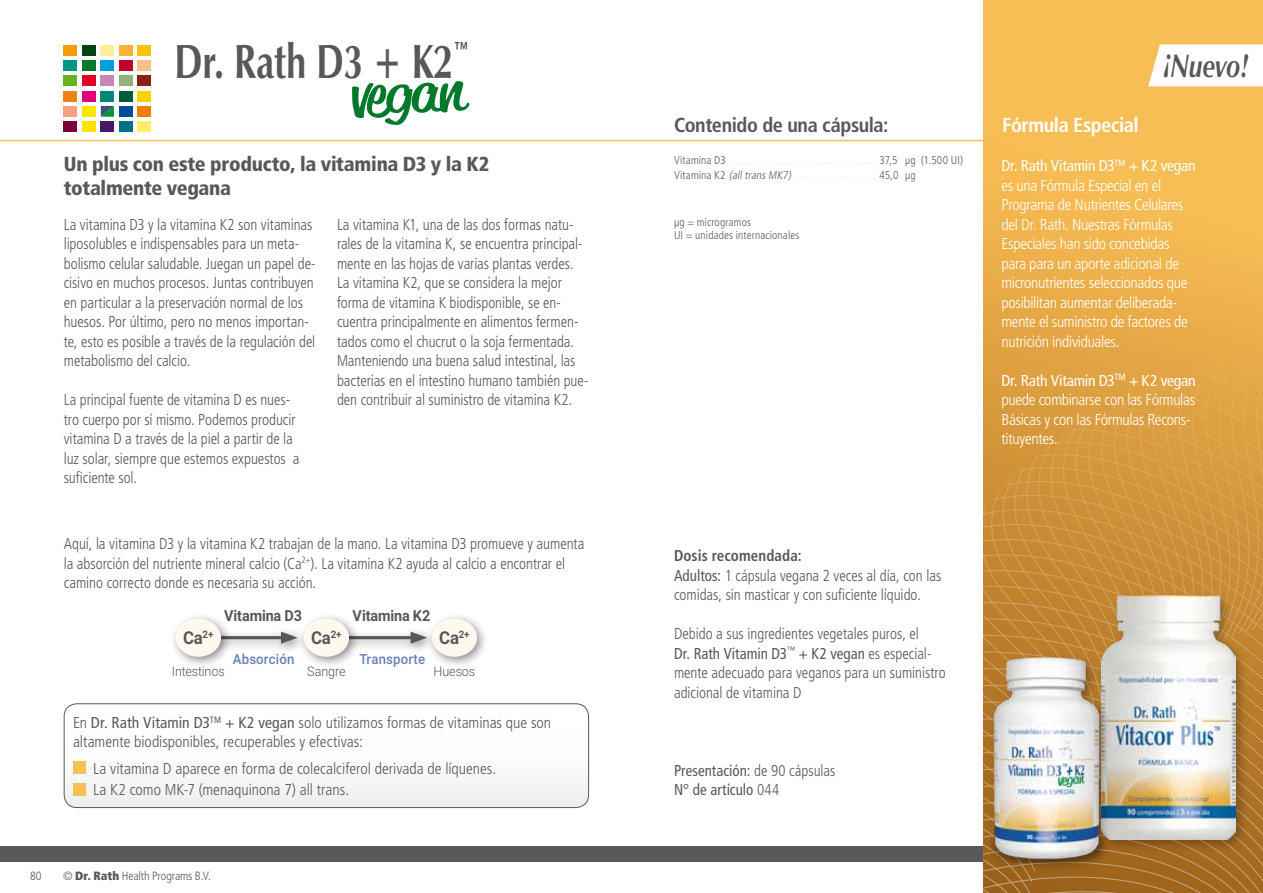
<style>
.page{position:relative;width:1263px;height:893px;background:#fff}
.page>*{position:absolute;margin:0;border:0;box-sizing:border-box;transform-origin:0 0}
.t1{font:48.3px "Zapf Humnst PL Bold A";color:#58575a;scale:.75 1}
.t2{font:32.7px "Zapf Humnst PL Bold Italic A";color:#58575a;scale:.75 1}
.t3{font:900 condensed 20.25px/24.3px "Frutiger LT";letter-spacing:-.015em;color:#58575a}
.t4{font:700 condensed 20.25px "Frutiger LT";letter-spacing:-.02em;color:#58575a}
.t5{font:700 condensed 20.25px "Frutiger LT";letter-spacing:-.02em;color:#fff}
.t6{font:700 17.7px "Roboto";color:#58575a;scale:.95 1}
.t7{font:300 condensed 15.75px/19.5px "Frutiger LT";color:#58575a;scale:.95 1}
.t8{font:300 condensed 15.75px/19.5px "Frutiger LT";letter-spacing:-.02em;color:#fff}
.t9{font:300 condensed 15.75px/18.9px "Frutiger LT";color:#58575a}
.t10{font:condensed 15.75px/19.5px "Frutiger LT";color:#58575a;scale:.95 1}
.t11{font:700 15.15px "Roboto";letter-spacing:-.01em;color:#58575a;scale:.95 1}
.t12{font:500 13.95px "Roboto";letter-spacing:.01em;color:#6780b9;scale:.95 1}
.t13{font:300 13.35px "Roboto";letter-spacing:-.01em;color:#58575a;scale:.95 1}
.t14{font:300 condensed 12px "Frutiger LT";letter-spacing:-.01em;color:#58575a}
.t15{font:300 condensed 11.25px/15px "Frutiger LT";letter-spacing:.015em;color:#fee0b0;scale:.95 1}
.t16{font:300 condensed 11.25px/13.5px "Frutiger LT";letter-spacing:.01em;color:#58575a}
.s1{font-weight:400}
.s2{font-weight:900}
.s3{color:#58575a}
.s4{font-style:italic;color:#58575a}
.s5{font-weight:700}
.s6{font-weight:300}
</style>
<div class="page">
<hr style="left:0;top:140px;width:1263px;height:1px;background:#fac058">
<div style="left:0;top:847px;width:1263px;height:15px;background:#58575a"></div>
<svg style="left:64px;top:704px;width:525px;height:103px"></svg>
<div style="left:73px;top:762px;width:12px;height:12px;background:#fac058"></div>
<div style="left:73px;top:783px;width:12px;height:12px;background:#fac058"></div>
<div style="left:64px;top:703px;width:525px;height:105px;border:1px solid #58575a;border-radius:13px"></div>
<div style="left:119px;top:106px;width:13px;height:11px;background:#004c98"></div>
<div style="left:138px;top:106px;width:13px;height:11px;background:#ee7f00"></div>
<svg style="left:101px;top:106px;width:13px;height:11px"></svg>
<div style="left:64px;top:45px;width:13px;height:11px;background:#f49e00"></div>
<div style="left:82px;top:60px;width:13px;height:11px;background:#00792c"></div>
<div style="left:82px;top:45px;width:13px;height:11px;background:#004413"></div>
<div style="left:101px;top:60px;width:13px;height:11px;background:#009ee0"></div>
<div style="left:119px;top:45px;width:13px;height:11px;background:#f8b334"></div>
<div style="left:119px;top:60px;width:13px;height:11px;background:#c1002b"></div>
<div style="left:82px;top:91px;width:13px;height:10px;background:#e2007a"></div>
<div style="left:101px;top:91px;width:13px;height:10px;background:#008674"></div>
<div style="left:138px;top:91px;width:13px;height:10px;background:#ffd300"></div>
<div style="left:138px;top:45px;width:13px;height:11px;background:#fcc400"></div>
<div style="left:138px;top:60px;width:13px;height:11px;background:#f9c18e"></div>
<div style="left:82px;top:75px;width:13px;height:11px;background:#e20025"></div>
<div style="left:101px;top:75px;width:13px;height:11px;background:#c787b6"></div>
<div style="left:119px;top:75px;width:13px;height:11px;background:#92b47b"></div>
<div style="left:138px;top:75px;width:13px;height:11px;background:#8b2312"></div>
<div style="left:64px;top:106px;width:13px;height:11px;background:#f4a27e"></div>
<div style="left:64px;top:121px;width:13px;height:11px;background:#7b003b"></div>
<div style="left:82px;top:121px;width:13px;height:11px;background:#ffe400"></div>
<div style="left:119px;top:91px;width:13px;height:10px;background:#005b3b"></div>
<div style="left:64px;top:60px;width:13px;height:11px;background:#009685"></div>
<div style="left:101px;top:121px;width:13px;height:11px;background:#491966"></div>
<div style="left:64px;top:75px;width:13px;height:11px;background:#6ab023"></div>
<div style="left:119px;top:121px;width:13px;height:11px;background:#007088"></div>
<div style="left:64px;top:91px;width:13px;height:10px;background:#ef8214"></div>
<div style="left:138px;top:121px;width:13px;height:11px;background:#ffee68"></div>
<div style="left:82px;top:106px;width:13px;height:11px;background:#ffe400"></div>
<div style="left:101px;top:45px;width:13px;height:11px;background:#ffed98"></div>
<svg style="left:983px;top:0;width:280px;height:338px;background:#f4b851"></svg>
<svg style="left:983px;top:338px;width:280px;height:555px;background:#ce923a"></svg>
<svg style="left:1148px;top:44px;width:115px;height:42px"></svg>
<div style="left:1097px;top:591px;width:152px;height:261px;background:#000;opacity:.3"></div>
<img style="left:1102px;top:595px;width:133px;height:244px">
<div style="left:987px;top:653px;width:130px;height:222px;background:#000;opacity:.3"></div>
<img style="left:991px;top:646px;width:116px;height:216px">
<svg style="left:352px;top:81px;width:118px;height:44px"></svg>
<div style="left:426px;top:613px;width:63px;height:56px;background:#000;opacity:.45"></div>
<div style="left:432px;top:619px;width:45px;height:38px;background:#fff9f0;border-radius:50%"></div>
<div style="left:203px;top:626px;width:105px;height:29px;background:#000;opacity:.45"></div>
<hr style="left:209px;top:636px;width:78px;height:3px;background:#58575a">
<svg style="left:281px;top:632px;width:17px;height:12px"></svg>
<div style="left:333px;top:626px;width:105px;height:29px;background:#000;opacity:.45"></div>
<hr style="left:338px;top:636px;width:79px;height:3px;background:#58575a">
<svg style="left:411px;top:632px;width:16px;height:12px"></svg>
<div style="left:170px;top:613px;width:63px;height:56px;background:#000;opacity:.45"></div>
<div style="left:176px;top:619px;width:45px;height:38px;background:#fff9f0;border-radius:50%"></div>
<div style="left:298px;top:613px;width:63px;height:56px;background:#000;opacity:.45"></div>
<div style="left:304px;top:619px;width:45px;height:38px;background:#fff9f0;border-radius:50%"></div>
<h1 class="t1" style="left:174px;top:31px;width:396px">Dr. Rath D3 + K2<sup>™</sup></h1>
<p class="t3" style="left:64px;top:152px;width:427px">Un plus con este producto, la vitamina D3 y la K2 totalmente vegana</p>
<p class="t7" style="left:64px;top:215px;width:267px">La vitamina D3 y la vitamina K2 son vitaminas liposolubles e indispensables para un meta&shy;bolismo celular saludable. Juegan un papel de&shy;cisivo en muchos procesos. Juntas contribuyen en particular a la preservación normal de los huesos. Por último, pero no menos importan&shy;te, esto es posible a través de la regulación del metabolismo del calcio.</p>
<p class="t7" style="left:64px;top:390px;width:250px">La principal fuente de vitamina D es nues&shy;tro cuerpo por sí mismo. Podemos producir vitamina D a través de la piel a partir de la luz solar, siempre que estemos expuestos a suficiente sol.</p>
<p class="t7" style="left:337px;top:215px;width:266px">La vitamina K1, una de las dos formas natu&shy;rales de la vitamina K, se encuentra principal&shy;mente en las hojas de varias plantas verdes.<br>La vitamina K2, que se considera la mejor forma de vitamina K biodisponible, se en&shy;cuentra principalmente en alimentos fermen&shy;tados como el chucrut o la soja fermentada.<br>Manteniendo una buena salud intestinal, las bacterias en el intestino humano también pue&shy;den contribuir al suministro de vitamina K2.</p>
<p class="t7" style="left:64px;top:534px;width:550px">Aquí, la vitamina D3 y la vitamina K2 trabajan de la mano. La vitamina D3 promueve y aumenta la absorción del nutriente mineral calcio (Ca<sup>2+</sup>). La vitamina K2 ayuda al calcio a encontrar el camino correcto donde es necesaria su acción.</p>
<p class="t11" style="left:353px;top:605px;width:83px">Vitamina K2</p>
<p class="t12" style="left:359px;top:649px;width:71px">Transporte</p>
<p class="t11" style="left:224px;top:605px;width:83px">Vitamina D3</p>
<p class="t6" style="left:183px;top:626px;width:33px">Ca<sup>2+</sup></p>
<p class="t6" style="left:311px;top:626px;width:33px">Ca<sup>2+</sup></p>
<p class="t6" style="left:439px;top:626px;width:33px">Ca<sup>2+</sup></p>
<p class="t12" style="left:233px;top:649px;width:66px">Absorción</p>
<p class="t13" style="left:172px;top:662px;width:57px">Intestinos</p>
<p class="t13" style="left:307px;top:662px;width:42px">Sangre</p>
<p class="t13" style="left:434px;top:662px;width:45px">Huesos</p>
<p class="t9" style="left:73px;top:713px;width:480px">En <span class="s1">Dr. Rath Vitamin D3</span><sup>TM</sup> <span class="s1">+ K2 vegan</span> solo utilizamos formas de vitaminas que son altamente biodisponibles, recuperables y efectivas:</p>
<p class="t9" style="left:93px;top:758px;width:405px;line-height:21px">La vitamina D aparece en forma de colecalciferol derivada de líquenes.<br>La K2 como MK-7 (menaquinona 7) all trans.</p>
<p class="t14" style="left:30px;top:869px;width:13px">80</p>
<p class="t14" style="left:63px;top:869px;width:149px">© <span class="s2">Dr. Rath</span> Health Programs B.V.</p>
<p class="t4" style="left:674px;top:113px;width:216px">Contenido de una cápsula:</p>
<p class="t15" style="left:674px;top:153px;width:306px"><span class="s3">Vitamina D3</span> ........................................ <span class="s3">37,5 µg (1.500 UI)<br>Vitamina K2</span> <span class="s4">(alltransMK7)</span>....................... <span class="s3">45,0 µg</span></p>
<p class="t16" style="left:674px;top:215px;width:127px">µg = microgramos<br>UI = unidades internacionales</p>
<p class="t5" style="left:1002px;top:113px;width:138px">Fórmula Especial</p>
<h2 class="t2" style="left:1163px;top:46px;width:116px">¡Nuevo!</h2>
<p class="t8" style="left:1001px;top:156px;width:196px"><span class="s1">Dr. Rath Vitamin D3</span><sup>TM</sup> <span class="s1">+ K2 vegan </span>es una Fórmula Especial en el<br>Programa de Nutrientes Celulares del Dr. Rath. Nuestras Fórmulas<br>Especiales han sido concebidas para para un aporte adicional de micronutrientes seleccionados que posibilitan aumentar deliberada&shy;mente el suministro de factores de nutrición individuales.</p>
<p class="t8" style="left:1001px;top:371px;width:196px"><span class="s1">Dr. Rath Vitamin D3</span><sup>TM</sup> <span class="s1">+ K2 vegan </span>puede combinarse con las Fórmulas<br>Básicas y con las Fórmulas Recons&shy;tituyentes.</p>
<p class="t7" style="left:674px;top:546px;width:283px"><span class="s5">Dosis recomendada:<br></span><span class="s1">Adultos:</span> 1 cápsula vegana 2 veces al día, con las comidas, sin masticar y con suficiente líquido.</p>
<p class="t7" style="left:674px;top:624px;width:287px">Debido a sus ingredientes vegetales puros, el<br><span class="s1">Dr. Rath Vitamin D3</span><sup>™</sup> <span class="s1">+ K2 vegan</span> es especial&shy;mente adecuado para veganos para un suministro adicional de vitamina D</p>
<p class="t10" style="left:674px;top:760px;width:171px">Presentación: <span class="s6">de 90 cápsulas<br></span>N° de artículo <span class="s6">044</span></p>
</div>
